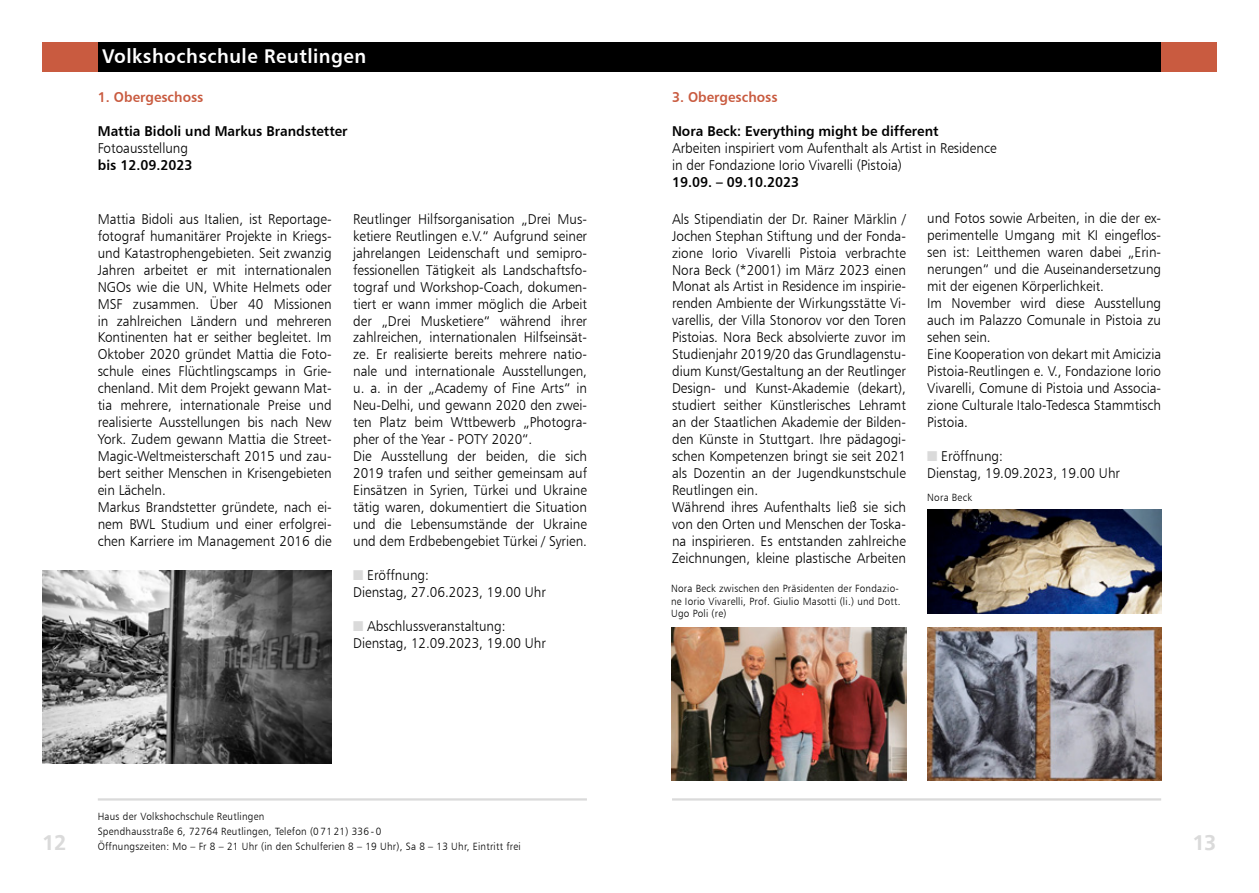
<style>
.page{position:relative;width:1259px;height:893px;background:#fff}
.page>*{position:absolute;margin:0;border:0;box-sizing:border-box;transform-origin:0 0}
.t1{font:700 21px "Frutiger BSK";color:#dadada}
.t2{font:19.8px "Humanist 777 BT Bold B";letter-spacing:.025em;color:#fff;scale:.95 1}
.t3{font:14.25px/17px "Humanist 777 BT Light B";color:#000;scale:.95 1}
.t4{font:14.25px "Humanist 777 BT Bold B";color:#000;scale:.95 1}
.t5{font:14.25px "Humanist 777 BT Bold B";color:#c95b40;scale:.95 1}
.t6{font:10.5px/14.9px "Humanist 777 BT Light B";letter-spacing:.025em;color:#000;scale:.95 1}
.s1{color:#dadada}
</style>
<div class="page">
<hr style="left:98px;top:798px;width:489px;height:2px;background:#dadada">
<hr style="left:672px;top:798px;width:489px;height:2px;background:#dadada">
<div style="left:98px;top:43px;width:531px;height:29px;background:#000"></div>
<div style="left:629px;top:43px;width:532px;height:29px;background:#000"></div>
<div style="left:1161px;top:43px;width:55px;height:29px;background:#c95b40"></div>
<div style="left:43px;top:43px;width:55px;height:29px;background:#c95b40"></div>
<img style="left:43px;top:571px;width:289px;height:192px">
<img style="left:671px;top:628px;width:235px;height:153px">
<img style="left:927px;top:510px;width:234px;height:104px">
<img style="left:927px;top:628px;width:234px;height:152px">
<h2 class="t2" style="left:102px;top:44px;width:279px">Volkshochschule Reutlingen</h2>
<p class="t5" style="left:98px;top:88px;width:113px">1. Obergeschoss</p>
<p class="t4" style="left:98px;top:122px;width:264px">Mattia Bidoli und Markus Brandstetter</p>
<p class="t3" style="left:98px;top:139px;width:96px">Fotoausstellung</p>
<p class="t4" style="left:98px;top:156px;width:101px">bis 12.09.2023</p>
<p class="t3" style="left:98px;top:210px;width:248px">Mattia Bidoli aus Italien, ist Reportage&shy;fotograf humanitärer Projekte in Kriegs&shy;und Katastrophengebieten. Seit zwanzig Jahren arbeitet er mit internationalen NGOs wie die UN, White Helmets oder MSF zusammen. Über 40 Missionen in zahlreichen Ländern und mehreren Kontinenten hat er seither begleitet. Im Oktober 2020 gründet Mattia die Foto&shy;schule eines Flüchtlingscamps in Grie&shy;chenland. Mit dem Projekt gewann Mat&shy;tia mehrere, internationale Preise und realisierte Ausstellungen bis nach New York. Zudem gewann Mattia die Street-Magic-Weltmeisterschaft 2015 und zau&shy;bert seither Menschen in Krisengebieten ein Lächeln.<br>Markus Brandstetter gründete, nach ei&shy;nem BWL Studium und einer erfolgrei&shy;chen Karriere im Management 2016 die</p>
<p class="t3" style="left:353px;top:210px;width:248px">Reutlinger Hilfsorganisation „Drei Mus&shy;ketiere Reutlingen e.V.“ Aufgrund seiner jahrelangen Leidenschaft und semipro&shy;fessionellen Tätigkeit als Landschaftsfo&shy;tograf und Workshop-Coach, dokumen&shy;tiert er wann immer möglich die Arbeit der „Drei Musketiere“ während ihrer zahlreichen, internationalen Hilfseinsät&shy;ze. Er realisierte bereits mehrere natio&shy;nale und internationale Ausstellungen, u. a. in der „Academy of Fine Arts“ in Neu-Delhi, und gewann 2020 den zwei&shy;ten Platz beim Wttbewerb „Photogra&shy;pher of the Year - POTY 2020“.<br>Die Ausstellung der beiden, die sich 2019 trafen und seither gemeinsam auf Einsätzen in Syrien, Türkei und Ukraine tätig waren, dokumentiert die Situation und die Lebensumstände der Ukraine und dem Erdbebengebiet Türkei / Syrien.</p>
<p class="t3" style="left:353px;top:566px;width:204px"><span class="s1">■</span> Eröffnung:<br>Dienstag, 27.06.2023, 19.00 Uhr</p>
<p class="t3" style="left:353px;top:617px;width:204px"><span class="s1">■</span> Abschlussveranstaltung:<br>Dienstag, 12.09.2023, 19.00 Uhr</p>
<p class="t5" style="left:672px;top:88px;width:113px">3. Obergeschoss</p>
<p class="t4" style="left:672px;top:122px;width:282px">Nora Beck: Everything might be different</p>
<p class="t3" style="left:672px;top:139px;width:343px">Arbeiten inspiriert vom Aufenthalt als Artist in Residence in der Fondazione Iorio Vivarelli (Pistoia)</p>
<p class="t4" style="left:672px;top:173px;width:135px">19.09. – 09.10.2023</p>
<p class="t3" style="left:672px;top:210px;width:248px">Als Stipendiatin der Dr. Rainer Märklin / Jochen Stephan Stiftung und der Fonda&shy;zione Iorio Vivarelli Pistoia verbrachte Nora Beck (*2001) im März 2023 einen Monat als Artist in Residence im inspirie&shy;renden Ambiente der Wirkungsstätte Vi&shy;varellis, der Villa Stonorov vor den Toren Pistoias. Nora Beck absolvierte zuvor im Studienjahr 2019/20 das Grundlagenstu&shy;dium Kunst/Gestaltung an der Reutlinger Design- und Kunst-Akademie (dekart), studiert seither Künstlerisches Lehramt an der Staatlichen Akademie der Bilden&shy;den Künste in Stuttgart. Ihre pädagogi&shy;schen Kompetenzen bringt sie seit 2021 als Dozentin an der Jugendkunstschule Reutlingen ein.<br>Während ihres Aufenthalts ließ sie sich von den Orten und Menschen der Toska&shy;na inspirieren. Es entstanden zahlreiche Zeichnungen, kleine plastische Arbeiten</p>
<p class="t3" style="left:927px;top:210px;width:248px">und Fotos sowie Arbeiten, in die der ex&shy;perimentelle Umgang mit KI eingeflos&shy;sen ist: Leitthemen waren dabei „Erin&shy;nerungen“ und die Auseinandersetzung mit der eigenen Körperlichkeit.<br>Im November wird diese Ausstellung auch im Palazzo Comunale in Pistoia zu sehen sein.<br>Eine Kooperation von dekart mit Amicizia Pistoia-Reutlingen e. V., Fondazione Iorio Vivarelli, Comune di Pistoia und Associa&shy;zione Culturale Italo-Tedesca Stammtisch Pistoia.</p>
<p class="t3" style="left:927px;top:447px;width:204px"><span class="s1">■</span> Eröffnung:<br>Dienstag, 19.09.2023, 19.00 Uhr</p>
<p class="t6" style="left:927px;top:490px;width:49px">Nora Beck</p>
<p class="t6" style="left:671px;top:582px;width:243px;line-height:12.8px">Nora Beck zwischen den Präsidenten der Fondazio&shy;ne Iorio Vivarelli, Prof. Giulio Masotti (li.) und Dott.<br>Ugo Poli (re)</p>
<p class="t6" style="left:98px;top:809px;width:447px">Haus der Volkshochschule Reutlingen<br>Spendhausstraße 6, 72764 Reutlingen, Telefon (0 71 21) 336 - 0<br>Öffnungszeiten: Mo – Fr 8 – 21 Uhr (in den Schulferien 8 – 19 Uhr), Sa 8 – 13 Uhr, Eintritt frei</p>
<h1 class="t1" style="left:43px;top:830px;width:25px">12</h1>
<h1 class="t1" style="left:1192px;top:830px;width:25px">13</h1>
</div>
